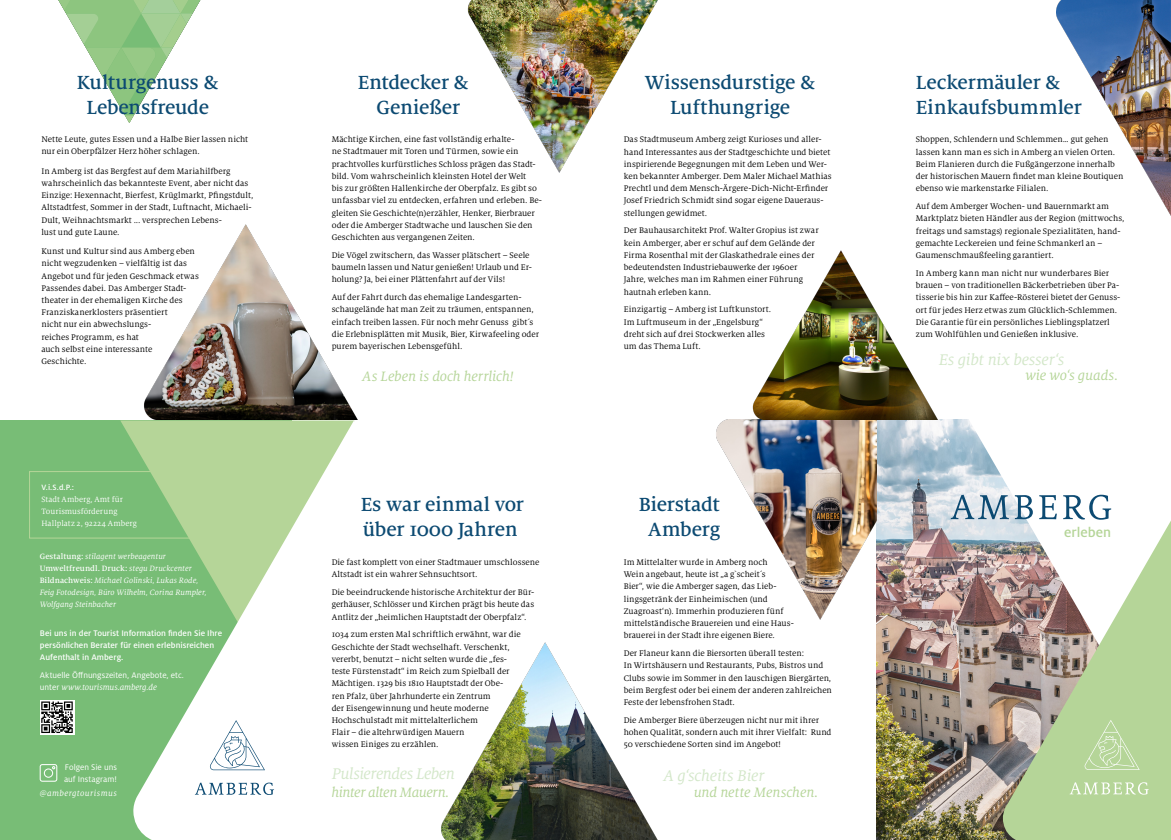
<style>
.page{position:relative;width:1171px;height:840px;background:#fff}
.page>*{position:absolute;margin:0;border:0;box-sizing:border-box;transform-origin:0 0}
.t1{font:500 21px/25px "Milo Serif Pro";letter-spacing:-.01em;color:#0c4a72;text-align:center}
.t2{font:italic 17px "Milo Serif Pro";letter-spacing:-.015em;color:#d3e7c9}
.t3{font:italic 15px "Milo Serif Pro";letter-spacing:-.01em;color:#b5d598}
.t4{font:italic 15px "Milo Serif Pro";letter-spacing:-.035em;color:#b5d598}
.t5{font:500 15px "Milo Pro";color:#b5d598}
.t6{font:9px/12.2px "Milo Serif Pro";letter-spacing:.005em;color:#000}
.t7{font:500 9px/12.2px "Milo Pro";color:#fff}
.t8{font:9px/12.2px "Milo Pro";color:#fff}
.t9{font:italic 9px "Milo Serif Pro";letter-spacing:-.015em;color:#fff}
.t10{font:italic 9px "Milo Serif Pro";letter-spacing:.04em;color:#fff}
.t11{font:italic 8.5px/12px "Milo Serif Pro";letter-spacing:.005em;color:#fff}
.t12{font:8.5px/12px "Milo Serif Pro";letter-spacing:.005em;color:#fff}
.t13{font:500 8.5px "Milo Pro";color:#fff}
.s1{font-weight:500;font-style:normal}
.s2{font-family:"Milo Pro";font-style:normal}
</style>
<div class="page">
<img style="left:876px;top:420px;width:127px;height:419px">
<img style="left:716px;top:420px;width:160px;height:199px">
<img style="left:441px;top:642px;width:216px;height:197px">
<img style="left:144px;top:224px;width:214px;height:195px">
<img style="left:468px;top:0;width:190px;height:173px">
<img style="left:752px;top:251px;width:186px;height:169px">
<img style="left:1056px;top:0;width:115px;height:215px">
<img style="left:960px;top:419px;width:152px;height:350px">
<div style="left:0;top:420px;width:291px;height:419px;background:#78bd76"></div>
<svg style="left:1003px;top:515px;width:168px;height:324px;fill:#b5d598"></svg>
<svg style="left:133px;top:420px;width:221px;height:419px;fill:#fff"></svg>
<svg style="left:58px;top:0;width:143px;height:123px"></svg>
<div style="left:40px;top:699px;width:34px;height:34px;background:#fff"></div>
<svg style="left:41px;top:701px;width:32px;height:31px"></svg>
<div style="left:29px;top:471px;width:213px;height:67px;border:1px solid #b5d598"></div>
<svg style="left:40px;top:764px;width:17px;height:17px"></svg>
<svg style="left:951px;top:494px;width:58px;height:25px"></svg>
<svg style="left:1015px;top:495px;width:18px;height:24px"></svg>
<svg style="left:1039px;top:495px;width:18px;height:24px"></svg>
<svg style="left:1063px;top:494px;width:48px;height:25px"></svg>
<svg style="left:1084px;top:719px;width:55px;height:50px;background:#bbd8a1"></svg>
<svg style="left:1069px;top:781px;width:79px;height:13px"></svg>
<svg style="left:210px;top:719px;width:55px;height:50px;background:#e9eef2"></svg>
<svg style="left:195px;top:782px;width:79px;height:12px"></svg>
<h1 class="t1" style="left:77px;top:69px;width:143px">Kulturgenuss &amp;<br>Lebensfreude</h1>
<h1 class="t1" style="left:358px;top:69px;width:112px">Entdecker &amp;<br>Genießer</h1>
<h1 class="t1" style="left:645px;top:69px;width:172px">Wissensdurstige &amp;<br>Lufthungrige</h1>
<h1 class="t1" style="left:916px;top:69px;width:167px;text-align:left">Leckermäuler &amp;<br>Einkaufsbummler</h1>
<p class="t6" style="left:41px;top:133px;width:208px">Nette Leute, gutes Essen und a Halbe Bier lassen nicht nur ein Oberpfälzer Herz höher schlagen.</p>
<p class="t6" style="left:41px;top:165px;width:213px">In Amberg ist das Bergfest auf dem Mariahilfberg wahrscheinlich das bekannteste Event, aber nicht das Einzige: Hexennacht, Bierfest, Krüglmarkt, Pfingstdult, Altstadtfest, Sommer in der Stadt, Luftnacht, Michaeli-Dult, Weihnachtsmarkt ... versprechen Lebens-<br>lust und gute Laune.</p>
<p class="t6" style="left:41px;top:245px;width:159px">Kunst und Kultur sind aus Amberg eben nicht wegzudenken – vielfältig ist das<br>Angebot und für jeden Geschmack etwas<br>Passendes dabei. Das Amberger Stadt&shy;theater in der ehemaligen Kirche des<br>Franziskanerklosters präsentiert<br>nicht nur ein abwechslungs-<br>reiches Programm, es hat<br>auch selbst eine interessante<br>Geschichte.</p>
<p class="t6" style="left:332px;top:133px;width:212px">Mächtige Kirchen, eine fast vollständig erhalte-<br>ne Stadtmauer mit Toren und Türmen, sowie ein prachtvolles kurfürstliches Schloss prägen das Stadt&shy;bild. Vom wahrscheinlich kleinsten Hotel der Welt<br>bis zur größten Hallenkirche der Oberpfalz. Es gibt so unfassbar viel zu entdecken, erfahren und erleben. Be&shy;gleiten Sie Geschichte(n)erzähler, Henker, Bierbrauer oder die Amberger Stadtwache und lauschen Sie den Geschichten aus vergangenen Zeiten.</p>
<p class="t6" style="left:332px;top:249px;width:202px">Die Vögel zwitschern, das Wasser plätschert – Seele baumeln lassen und Natur genießen! Urlaub und Er&shy;holung? Ja, bei einer Plättenfahrt auf der Vils!</p>
<p class="t6" style="left:332px;top:291px;width:209px">Auf der Fahrt durch das ehemalige Landesgarten&shy;schaugelände hat man Zeit zu träumen, entspannen, einfach treiben lassen. Für noch mehr Genuss gibt´s die Erlebnisplätten mit Musik, Bier, Kirwafeeling oder purem bayerischen Lebensgefühl.</p>
<p class="t6" style="left:624px;top:133px;width:209px">Das Stadtmuseum Amberg zeigt Kurioses und aller&shy;hand Interessantes aus der Stadtgeschichte und bietet inspirierende Begegnungen mit dem Leben und Wer&shy;ken bekannter Amberger. Dem Maler Michael Mathias Prechtl und dem Mensch-Ärgere-Dich-Nicht-Erfinder Josef Friedrich Schmidt sind sogar eigene Daueraus&shy;stellungen gewidmet.</p>
<p class="t6" style="left:624px;top:224px;width:196px">Der Bauhausarchitekt Prof. Walter Gropius ist zwar kein Amberger, aber er schuf auf dem Gelände der Firma Rosenthal mit der Glaskathedrale eines der bedeutendsten Industriebauwerke der 1960er Jahre, welches man im Rahmen einer Führung hautnah erleben kann.</p>
<p class="t6" style="left:624px;top:303px;width:149px">Einzigartig – Amberg ist Luftkunstort.<br>Im Luftmuseum in der „Engelsburg“ dreht sich auf drei Stockwerken alles um das Thema Luft.</p>
<p class="t6" style="left:916px;top:133px;width:209px">Shoppen, Schlendern und Schlemmen… gut gehen lassen kann man es sich in Amberg an vielen Orten.<br>Beim Flanieren durch die Fußgängerzone innerhalb der historischen Mauern findet man kleine Boutiquen ebenso wie markenstarke Filialen.</p>
<p class="t6" style="left:916px;top:200px;width:210px">Auf dem Amberger Wochen- und Bauernmarkt am Marktplatz bieten Händler aus der Region (mittwochs, freitags und samstags) regionale Spezialitäten, hand&shy;gemachte Leckereien und feine Schmankerl an – Gaumenschmaußfeeling garantiert.</p>
<p class="t6" style="left:916px;top:267px;width:206px">In Amberg kann man nicht nur wunderbares Bier brauen – von traditionellen Bäckerbetrieben über Pa&shy;tisserie bis hin zur Kaffee-Rösterei bietet der Genuss&shy;ort für jedes Herz etwas zum Glücklich-Schlemmen.<br>Die Garantie für ein persönliches Lieblingsplatzerl zum Wohlfühlen und Genießen inklusive.</p>
<h2 class="t2" style="left:939px;top:350px;width:127px">Es gibt nix besser‘s</h2>
<h3 class="t3" style="left:362px;top:367px;width:153px">As Leben is doch herrlich!</h3>
<h3 class="t3" style="left:1025px;top:367px;width:94px">wie wo‘s guads.</h3>
<p class="t13" style="left:41px;top:482px;width:34px">V.i.S.d.P.:</p>
<p class="t12" style="left:41px;top:493px;width:97px">Stadt Amberg, Amt für<br>Tourismusförderung<br>Hallplatz 2, 92224 Amberg</p>
<p class="t11" style="left:40px;top:549px;width:168px"><span class="s1">Gestaltung:</span> stilagent werbeagentur <span class="s1">Umweltfreundl. Druck:</span> stegu Druckcenter <span class="s1">Bildnachweis:</span> Michael Golinski, Lukas Rode, Feig Fotodesign, Büro Wilhelm, Corina Rumpler, Wolfgang Steinbacher</p>
<p class="t7" style="left:40px;top:626px;width:184px">Bei uns in der Tourist Information finden Sie Ihre persönlichen Berater für einen erlebnisreichen<br>Aufenthalt in Amberg.</p>
<p class="t8" style="left:40px;top:669px;width:145px">Aktuelle Öffnungszeiten, Angebote, etc.</p>
<p class="t9" style="left:40px;top:682px;width:118px"><span class="s2">unter</span> www.tourismus.amberg.de</p>
<p class="t8" style="left:64px;top:760px;width:54px">Folgen Sie uns auf Instagram!</p>
<p class="t10" style="left:40px;top:787px;width:79px">@ambergtourismus</p>
<h1 class="t1" style="left:361px;top:492px;width:165px;text-align:left">Es war einmal vor über 1000 Jahren</h1>
<p class="t6" style="left:332px;top:556px;width:209px">Die fast komplett von einer Stadtmauer umschlossene<br>Altstadt ist ein wahrer Sehnsuchtsort.</p>
<p class="t6" style="left:332px;top:586px;width:204px;text-align:justify">Die beeindruckende historische Architektur der Bür&shy;gerhäuser, Schlösser und Kirchen prägt bis heute das Antlitz der „heimlichen Hauptstadt der Oberpfalz“.</p>
<p class="t6" style="left:332px;top:628px;width:191px">1034 zum ersten Mal schriftlich erwähnt, war die Geschichte der Stadt wechselhaft. Verschenkt, vererbt, benutzt – nicht selten wurde die „fes&shy;teste Fürstenstadt“ im Reich zum Spielball der Mächtigen. 1329 bis 1810 Hauptstadt der Obe-<br>ren Pfalz, über Jahrhunderte ein Zentrum<br>der Eisengewinnung und heute moderne Hochschulstadt mit mittelalterlichem<br>Flair – die altehrwürdigen Mauern<br>wissen Einiges zu erzählen.</p>
<h1 class="t1" style="left:639px;top:492px;width:83px">Bierstadt<br>Amberg</h1>
<p class="t6" style="left:624px;top:555px;width:172px">Im Mittelalter wurde in Amberg noch<br>Wein angebaut, heute ist „a g`scheit´s<br>Bier“, wie die Amberger sagen, das Lieb&shy;lingsgetränk der Einheimischen (und Zuagroast‘n). Immerhin produzieren fünf mittelständische Brauereien und eine Haus&shy;brauerei in der Stadt ihre eigenen Biere.</p>
<p class="t6" style="left:624px;top:647px;width:210px">Der Flaneur kann die Biersorten überall testen:<br>In Wirtshäusern und Restaurants, Pubs, Bistros und Clubs sowie im Sommer in den lauschigen Biergärten, beim Bergfest oder bei einem der anderen zahlreichen Feste der lebensfrohen Stadt.</p>
<p class="t6" style="left:624px;top:713px;width:209px">Die Amberger Biere überzeugen nicht nur mit ihrer hohen Qualität, sondern auch mit ihrer Vielfalt: Rund<br>50 verschiedene Sorten sind im Angebot!</p>
<h2 class="t2" style="left:332px;top:763px;width:125px">Pulsierendes Leben</h2>
<h2 class="t2" style="left:663px;top:765px;width:103px">A g‘scheits Bier</h2>
<h3 class="t4" style="left:331px;top:783px;width:120px">hinter alten Mauern.</h3>
<h3 class="t3" style="left:694px;top:783px;width:126px">und nette Menschen.</h3>
<h3 class="t5" style="left:1064px;top:524px;width:48px">erleben</h3>
</div>
